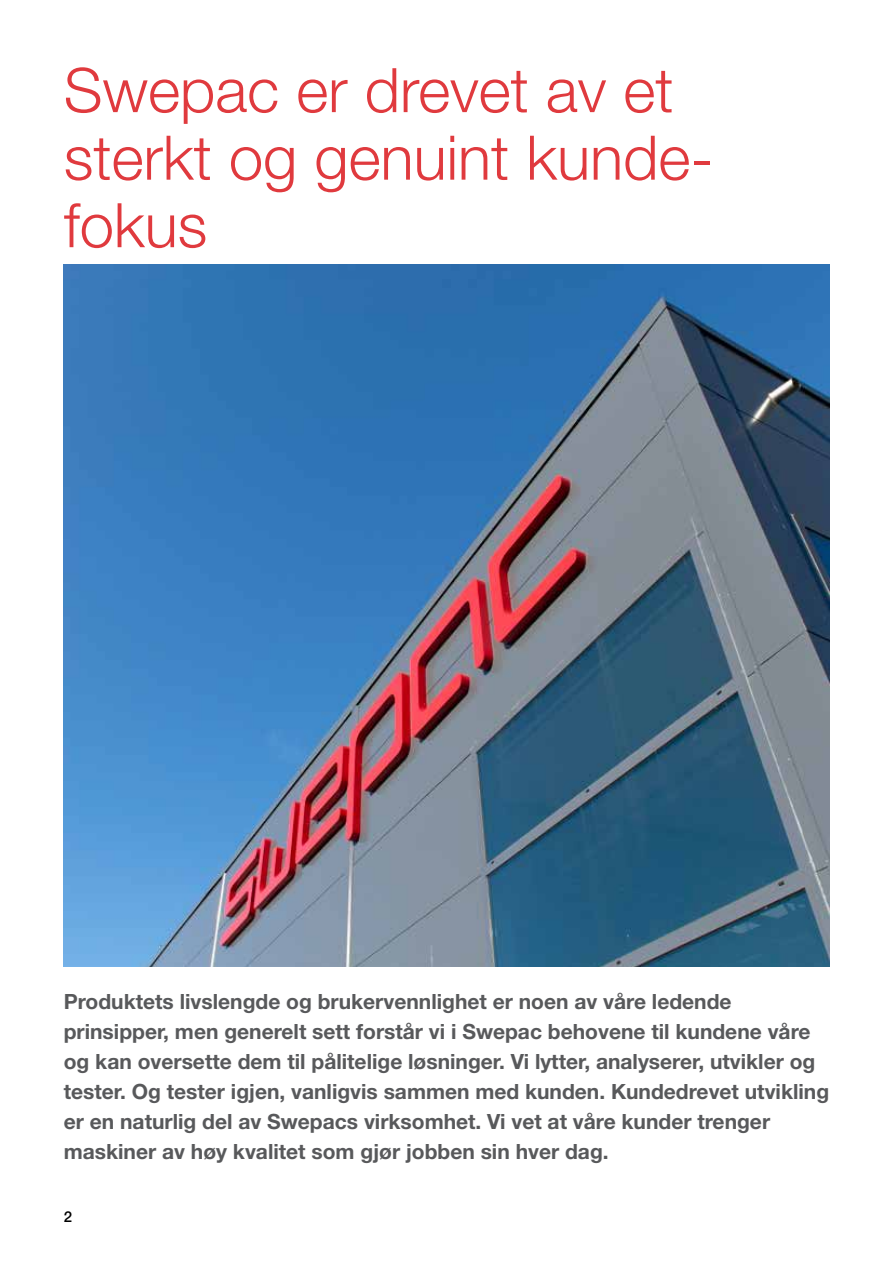
<style>
.page{position:relative;width:893px;height:1263px;background:#fff}
.page>*{position:absolute;margin:0;border:0;box-sizing:border-box;transform-origin:0 0}
.t1{font:300 61.5px/67.5px "Helvetica Neue";color:#e03a3e}
.t2{font:700 21px/30px "Helvetica Neue";color:#58595b}
.t3{font:500 15px "Helvetica Neue";color:#000}
</style>
<div class="page">
<img style="left:64px;top:264px;width:765px;height:703px">
<h1 class="t1" style="left:64px;top:61px;width:651px">Swepac er drevet av et sterkt og genuint kunde&shy;fokus</h1>
<p class="t2" style="left:64px;top:987px;width:767px">Produktets livslengde og brukervennlighet er noen av våre ledende prinsipper, men generelt sett forstår vi i Swepac behovene til kundene våre og kan oversette dem til pålitelige løsninger. Vi lytter, analyserer, utvikler og tester. Og tester igjen, vanligvis sammen med kunden. Kundedrevet utvikling er en naturlig del av Swepacs virksomhet. Vi vet at våre kunder trenger maskiner av høy kvalitet som gjør jobben sin hver dag.</p>
<p class="t3" style="left:64px;top:1210px;width:10px">2</p>
</div>
